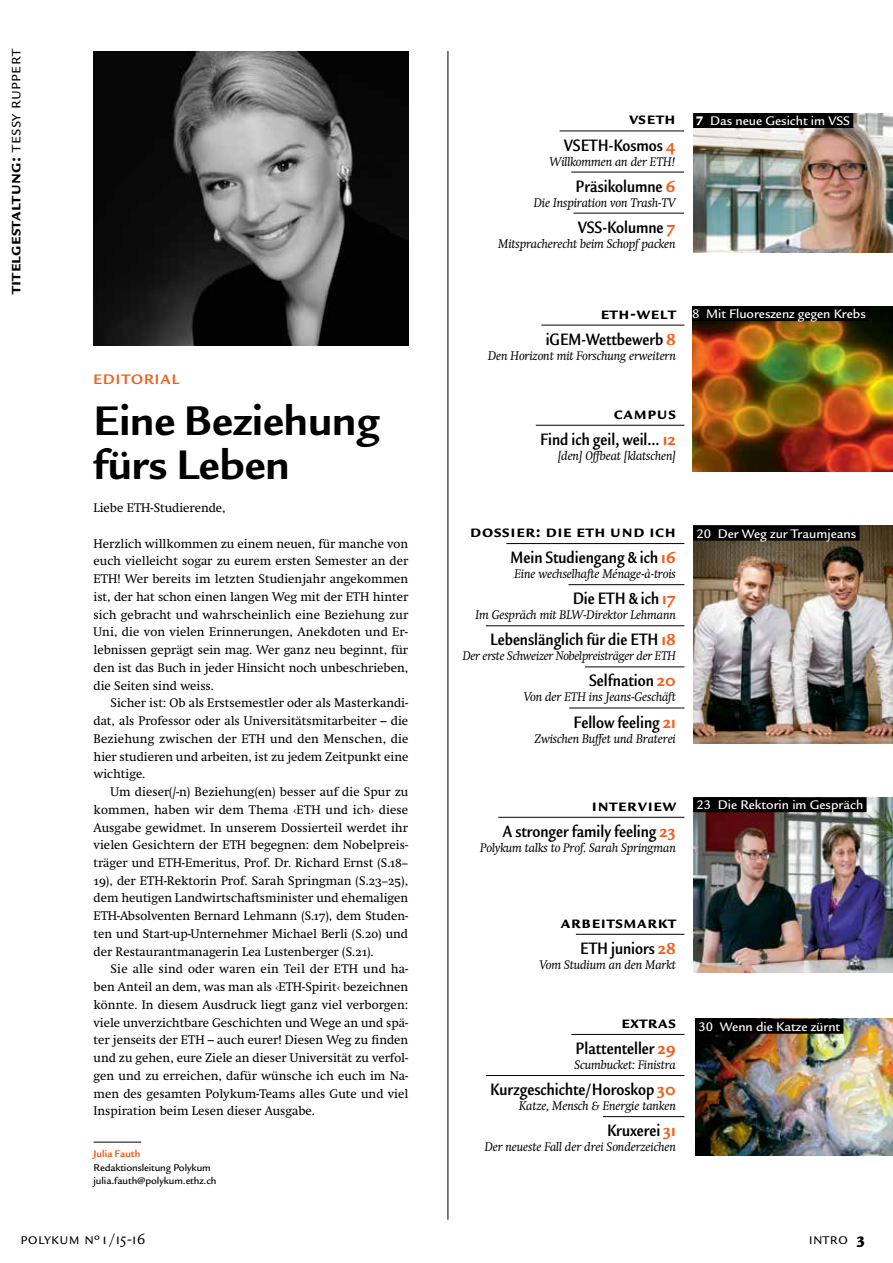
<style>
.page{position:relative;width:893px;height:1263px;background:#fff}
.page>*{position:absolute;margin:0;border:0;box-sizing:border-box;transform-origin:0 0}
.t1{font:700 45px "Legacy Sans ITC Std";color:#000}
.t2{font:700 condensed 18px/26.1px "Legacy Sans ITC Std";color:#000;text-align:right}
.t3{font:700 18px/26.1px "Legacy Sans ITC Std";letter-spacing:.04em;color:#000;text-align:right}
.t4{font:700 18px "Legacy Sans ITC Std";letter-spacing:.02em;color:#000}
.t5{font:16.5px "Legacy Sans ITC Std";letter-spacing:.02em;color:#000}
.t6{font:700 15px "Legacy Sans ITC Std";letter-spacing:.19em;color:#f16122}
.t7{font:500 13.5px "Legacy Sans ITC Std";color:#fff}
.t8{font:12.75px/17.7px "Swift Neue LT Pro";color:#000;text-align:justify}
.t9{font:italic 12.75px "Swift Neue LT Pro";letter-spacing:-.01em;color:#000}
.t10{font:500 10.5px/13.5px "Legacy Sans ITC Std";letter-spacing:-.01em;color:#000}
.t11{font:700 10.5px "Legacy Sans ITC Std";color:#f16122}
.s1{font-weight:400}
.s2{font-family:"Legacy Serif ITC Std";font-stretch:condensed}
.s3{font-family:"Legacy Sans ITC Std";font-weight:700}
.s4{font-stretch:normal}
.s5{font-stretch:normal;color:#f16122}
.s6{font-weight:900}
.s7{font-stretch:condensed}
.s8{color:#f16122}
</style>
<div class="page">
<hr style="left:94px;top:1142px;width:47px;height:1px;background:#000">
<hr style="left:560px;top:130px;width:124px;height:1px;background:#000">
<hr style="left:571px;top:172px;width:113px;height:1px;background:#000">
<hr style="left:573px;top:213px;width:111px;height:1px;background:#000">
<hr style="left:541px;top:325px;width:143px;height:1px;background:#000">
<hr style="left:536px;top:425px;width:148px;height:1px;background:#000">
<hr style="left:506px;top:543px;width:178px;height:1px;background:#000">
<hr style="left:568px;top:584px;width:116px;height:1px;background:#000">
<hr style="left:486px;top:625px;width:198px;height:1px;background:#000">
<hr style="left:585px;top:666px;width:99px;height:1px;background:#000">
<hr style="left:569px;top:707px;width:115px;height:1px;background:#000">
<hr style="left:498px;top:817px;width:186px;height:1px;background:#000">
<hr style="left:576px;top:934px;width:108px;height:1px;background:#000">
<hr style="left:571px;top:1034px;width:113px;height:1px;background:#000">
<hr style="left:486px;top:1075px;width:198px;height:1px;background:#000">
<hr style="left:603px;top:1116px;width:81px;height:1px;background:#000">
<img style="left:693px;top:113px;width:200px;height:139px">
<div style="left:693px;top:113px;width:160px;height:15px;background:#000"></div>
<img style="left:692px;top:306px;width:201px;height:166px">
<div style="left:692px;top:306px;width:177px;height:15px;background:#000"></div>
<img style="left:695px;top:1019px;width:198px;height:136px">
<div style="left:695px;top:1019px;width:148px;height:15px;background:#000"></div>
<img style="left:693px;top:526px;width:200px;height:217px">
<div style="left:693px;top:526px;width:166px;height:15px;background:#000"></div>
<hr style="left:448px;top:51px;width:1px;height:1169px;background:#000">
<img style="left:94px;top:51px;width:314px;height:294px">
<img style="left:693px;top:797px;width:200px;height:176px">
<div style="left:693px;top:797px;width:174px;height:15px;background:#000"></div>
<h2 class="t4" style="left:4px;top:294px;width:246px;rotate:-90deg">Titelgestaltung: <span class="s1">Tessy Ruppert</span></h2>
<p class="t6" style="left:94px;top:371px;width:86px">Editorial</p>
<h1 class="t1" style="left:94px;top:395px;width:288px">Eine Beziehung</h1>
<h1 class="t1" style="left:94px;top:439px;width:198px">fürs Leben</h1>
<p class="t8" style="left:94px;top:499px;width:134px">Liebe ETH-Studierende,</p>
<p class="t8" style="left:94px;top:534px;width:316px">Herzlich willkommen zu einem neuen, für manche von euch vielleicht sogar zu eurem ersten Semester an der ETH! Wer bereits im letzten Studienjahr angekommen ist, der hat schon einen langen Weg mit der ETH hinter sich gebracht und wahrscheinlich eine Beziehung zur Uni, die von vielen Erinnerungen, Anekdoten und Er&shy;lebnissen geprägt sein mag. Wer ganz neu beginnt, für den ist das Buch in jeder Hinsicht noch unbeschrieben, die Seiten sind weiss.</p>
<p class="t8" style="left:94px;top:694px;width:316px;text-indent:17px">Sicher ist: Ob als Erstsemestler oder als Masterkandi&shy;dat, als Professor oder als Universitätsmitarbeiter – die Beziehung zwischen der ETH und den Menschen, die hier studieren und arbeiten, ist zu jedem Zeitpunkt eine wichtige.</p>
<p class="t8" style="left:94px;top:783px;width:316px;text-indent:17px">Um dieser(/-n) Beziehung(en) besser auf die Spur zu kommen, haben wir dem Thema <span class="s2">‹</span>ETH und ich<span class="s2">›</span> diese Ausgabe gewidmet. In unserem Dossierteil werdet ihr vielen Gesichtern der ETH begegnen: dem Nobelpreis&shy;träger und ETH-Emeritus, Prof. Dr. Richard Ernst (S.18<span class="s3">– </span>19), der ETH-Rektorin Prof. Sarah Springman (S.23<span class="s3">–</span>25), dem heutigen Landwirtschaftsminister und ehemaligen ETH-Absolventen Bernard Lehmann (S.17), dem Studen&shy;ten und Start-up-Unternehmer Michael Berli (S.20) und der Restaurantmanagerin Lea Lustenberger (S.21).</p>
<p class="t8" style="left:94px;top:960px;width:316px;text-indent:17px">Sie alle sind oder waren ein Teil der ETH und ha&shy;ben Anteil an dem, was man als <span class="s2">‹</span>ETH-Spirit<span class="s2">‹</span> bezeichnen könnte. In diesem Ausdruck liegt ganz viel verborgen: viele unverzichtbare Geschichten und Wege an und spä&shy;ter jenseits der ETH – auch eurer! Diesen Weg zu finden und zu gehen, eure Ziele an dieser Universität zu verfol&shy;gen und zu erreichen, dafür wünsche ich euch im Na&shy;men des gesamten Polykum-Teams alles Gute und viel Inspiration beim Lesen dieser Ausgabe.</p>
<p class="t11" style="left:94px;top:1148px;width:48px">Julia Fauth</p>
<p class="t10" style="left:94px;top:1161px;width:124px">Redaktionsleitung Polykum julia.fauth@polykum.ethz.ch</p>
<h2 class="t2" style="left:564px;top:106px;width:113px"><span class="s4">Vseth<br></span>VSETH-Kosmos <span class="s5">4</span></h2>
<p class="t9" style="left:550px;top:154px;width:128px">Willkommen an der ETH!</p>
<h2 class="t2" style="left:575px;top:173px;width:102px">Präsikolumne <span class="s5">6</span></h2>
<p class="t9" style="left:534px;top:195px;width:143px">Die Inspiration von Trash-TV</p>
<h2 class="t2" style="left:578px;top:214px;width:99px">VSS-Kolumne <span class="s5">7</span></h2>
<p class="t9" style="left:498px;top:236px;width:179px">Mitspracherecht beim Schopf packen</p>
<p class="t7" style="left:696px;top:113px;width:156px"><span class="s6">7</span> Das neue Gesicht im VSS</p>
<h2 class="t2" style="left:546px;top:300px;width:132px"><span class="s4">ETH -Welt </span>iGEM-Wettbewerb <span class="s5">8</span></h2>
<p class="t9" style="left:488px;top:348px;width:189px">Den Horizont mit Forschung erweitern</p>
<p class="t7" style="left:692px;top:306px;width:175px">8 Mit Fluoreszenz gegen Krebs</p>
<h2 class="t2" style="left:540px;top:400px;width:137px"><span class="s4">Campus<br></span>Find ich geil, weil... <span class="s5">12</span></h2>
<p class="t9" style="left:558px;top:448px;width:120px">[den] Offbeat [klatschen]</p>
<h2 class="t2" style="left:511px;top:518px;width:167px"><span class="s4">und Ich<br></span>Mein Studiengang &amp; ich <span class="s5">16</span></h2>
<p class="t9" style="left:514px;top:566px;width:163px">Eine wechselhafte Ménage-à-trois</p>
<h2 class="t2" style="left:573px;top:586px;width:105px">Die ETH &amp; ich <span class="s5">17</span></h2>
<p class="t9" style="left:475px;top:607px;width:202px">Im Gespräch mit BLW-Direktor Lehmann</p>
<h2 class="t2" style="left:490px;top:627px;width:187px">Lebenslänglich für die ETH <span class="s5">18</span></h2>
<p class="t9" style="left:463px;top:648px;width:215px">Der erste Schweizer Nobelpreisträger der ETH</p>
<h2 class="t2" style="left:589px;top:668px;width:88px">Selfnation <span class="s5">20</span></h2>
<p class="t9" style="left:524px;top:689px;width:154px">Von der ETH ins Jeans-Geschäft</p>
<h2 class="t2" style="left:574px;top:709px;width:104px">Fellow feeling <span class="s5">21</span></h2>
<p class="t9" style="left:534px;top:731px;width:143px">Zwischen Buffet und Braterei</p>
<h2 class="t3" style="left:470px;top:518px;width:117px">Dossier: Die ETH</h2>
<p class="t7" style="left:696px;top:526px;width:161px">20 Der Weg zur Traumjeans</p>
<h2 class="t2" style="left:503px;top:792px;width:175px"><span class="s4">Interview<br></span>A stronger family feeling <span class="s5">23</span></h2>
<p class="t9" style="left:480px;top:840px;width:197px">Polykum talks to Prof. Sarah Springman</p>
<p class="t7" style="left:696px;top:797px;width:168px">23 Die Rektorin im Gespräch</p>
<h2 class="t3" style="left:561px;top:909px;width:117px">Arbeitsmarkt<br><span class="s7">ETH juniors</span> <span class="s8">28</span></h2>
<p class="t9" style="left:539px;top:957px;width:138px">Vom Studium an den Markt</p>
<h2 class="t2" style="left:575px;top:1009px;width:102px"><span class="s4">Extras<br></span>Plattenteller <span class="s5">29</span></h2>
<p class="t9" style="left:574px;top:1057px;width:103px">Scumbucket: Finistra</p>
<h2 class="t2" style="left:490px;top:1076px;width:187px">Kurzgeschichte/Horoskop <span class="s5">30</span></h2>
<p class="t9" style="left:519px;top:1098px;width:158px">Katze, Mensch &amp; Energie tanken</p>
<h2 class="t2" style="left:607px;top:1118px;width:70px">Kruxerei <span class="s5">31</span></h2>
<p class="t9" style="left:485px;top:1139px;width:193px">Der neueste Fall der drei Sonderzeichen</p>
<p class="t7" style="left:698px;top:1019px;width:143px">30 Wenn die Katze zürnt</p>
<p class="t5" style="left:20px;top:1229px;width:126px">polykum Nº1 /15-16</p>
<p class="t5" style="left:809px;top:1229px;width:57px">Intro <span class="s6">3</span></p>
</div>
